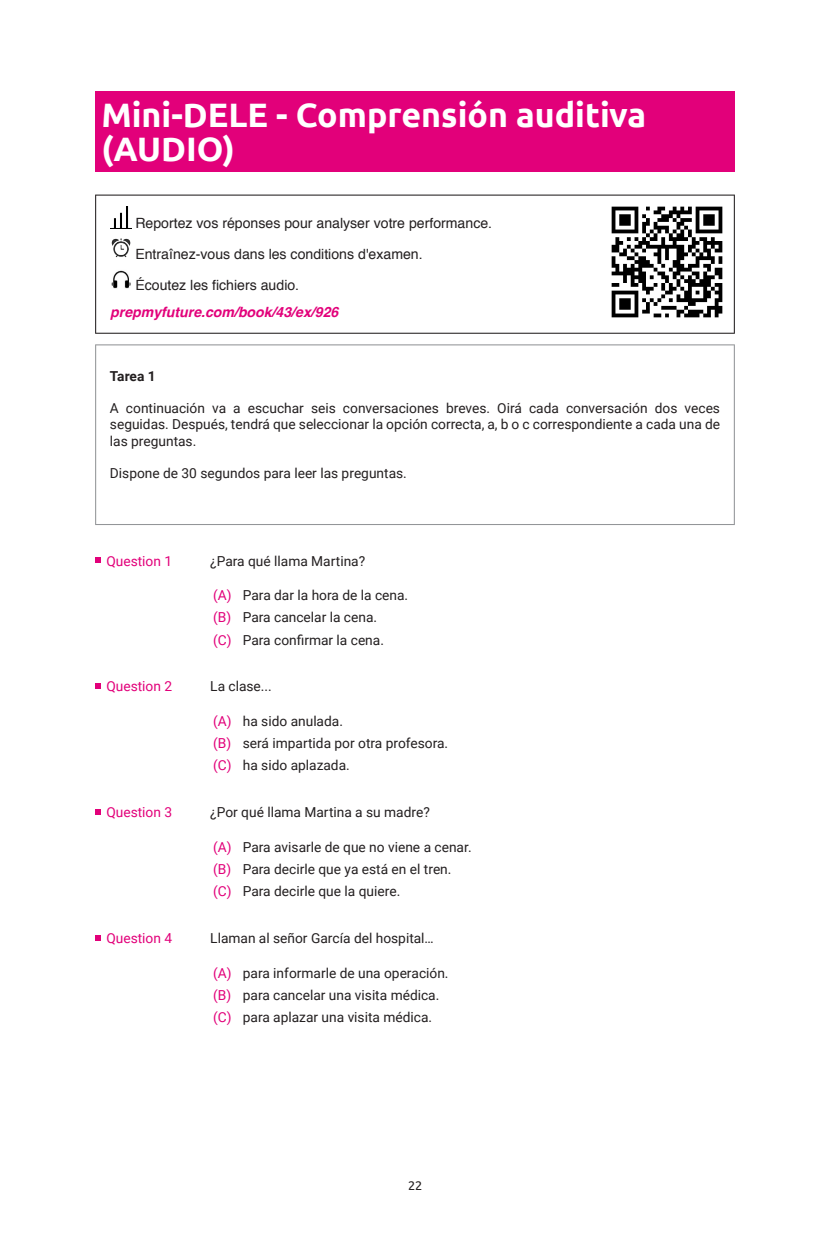
<style>
.page{position:relative;width:830px;height:1234px;background:#fff}
.page>*{position:absolute;margin:0;border:0;box-sizing:border-box;transform-origin:0 0}
.t1{font:700 33.9px/33.9px "Ubuntu";color:#fff}
.t2{font:14.1px/30.9px "Helvetica";color:#231f20}
.t3{font:italic 700 14.1px "Helvetica";color:#e2007a}
.t4{font:13.8px/22.2px "Roboto";color:#231f20}
.t5{font:13.8px "Roboto";color:#e2007a}
.t6{font:700 13.8px "Roboto";letter-spacing:-.005em;color:#231f20}
.t7{font:12.75px "Ubuntu";color:#231f20}
.s1{color:#e2007a}
</style>
<div class="page">
<div style="left:95px;top:92px;width:639px;height:80px;background:#e2007a"></div>
<svg style="left:95px;top:194px;width:639px;height:140px"></svg>
<svg style="left:95px;top:344px;width:639px;height:181px"></svg>
<img style="left:110px;top:207px;width:21px;height:21px">
<img style="left:110px;top:238px;width:21px;height:21px">
<img style="left:110px;top:269px;width:21px;height:21px">
<svg style="left:95px;top:557px;width:6px;height:5px"></svg>
<svg style="left:95px;top:683px;width:6px;height:5px"></svg>
<svg style="left:95px;top:809px;width:6px;height:5px"></svg>
<svg style="left:95px;top:935px;width:6px;height:5px"></svg>
<img style="left:604px;top:200px;width:125px;height:125px">
<p class="t1" style="left:101px;top:98px;width:546px">Mini-DELE - Comprensión auditiva (AUDIO)</p>
<p class="t2" style="left:135px;top:208px;width:358px">Reportez vos réponses pour analyser votre performance.<br>Entraînez-vous dans les conditions d'examen.<br>Écoutez les fichiers audio.</p>
<p class="t3" style="left:110px;top:300px;width:229px">prepmyfuture.com/book/43/ex/926</p>
<p class="t6" style="left:110px;top:366px;width:47px">Tarea 1</p>
<p class="t4" style="left:110px;top:399px;width:611px;line-height:16.5px;text-align:justify">A continuación va a escuchar seis conversaciones breves. Oirá cada conversación dos veces seguidas. Después, tendrá que seleccionar la opción correcta, a, b o c correspondiente a cada una de las preguntas.</p>
<p class="t4" style="left:110px;top:461px;width:298px">Dispone de 30 segundos para leer las preguntas.</p>
<p class="t5" style="left:106px;top:551px;width:67px">Question 1</p>
<p class="t4" style="left:210px;top:549px;width:156px">¿Para qué llama Martina?</p>
<p class="t4" style="left:213px;top:583px;width:196px"><span class="s1">(A)</span> Para dar la hora de la cena. <span class="s1">(B)</span> Para cancelar la cena.<br><span class="s1">(C)</span> Para confirmar la cena.</p>
<p class="t5" style="left:106px;top:676px;width:67px">Question 2</p>
<p class="t4" style="left:210px;top:674px;width:63px">La clase...</p>
<p class="t4" style="left:213px;top:709px;width:236px"><span class="s1">(A)</span> ha sido anulada.<br><span class="s1">(B)</span> será impartida por otra profesora. <span class="s1">(C)</span> ha sido aplazada.</p>
<p class="t5" style="left:106px;top:802px;width:67px">Question 3</p>
<p class="t4" style="left:210px;top:800px;width:221px">¿Por qué llama Martina a su madre?</p>
<p class="t4" style="left:213px;top:835px;width:260px"><span class="s1">(A)</span> Para avisarle de que no viene a cenar. <span class="s1">(B)</span> Para decirle que ya está en el tren. <span class="s1">(C)</span> Para decirle que la quiere.</p>
<p class="t5" style="left:106px;top:928px;width:67px">Question 4</p>
<p class="t4" style="left:210px;top:926px;width:225px">Llaman al señor García del hospital…</p>
<p class="t4" style="left:213px;top:961px;width:237px"><span class="s1">(A)</span> para informarle de una operación. <span class="s1">(B)</span> para cancelar una visita médica. <span class="s1">(C)</span> para aplazar una visita médica.</p>
<p class="t7" style="left:408px;top:1177px;width:16px">22</p>
</div>
